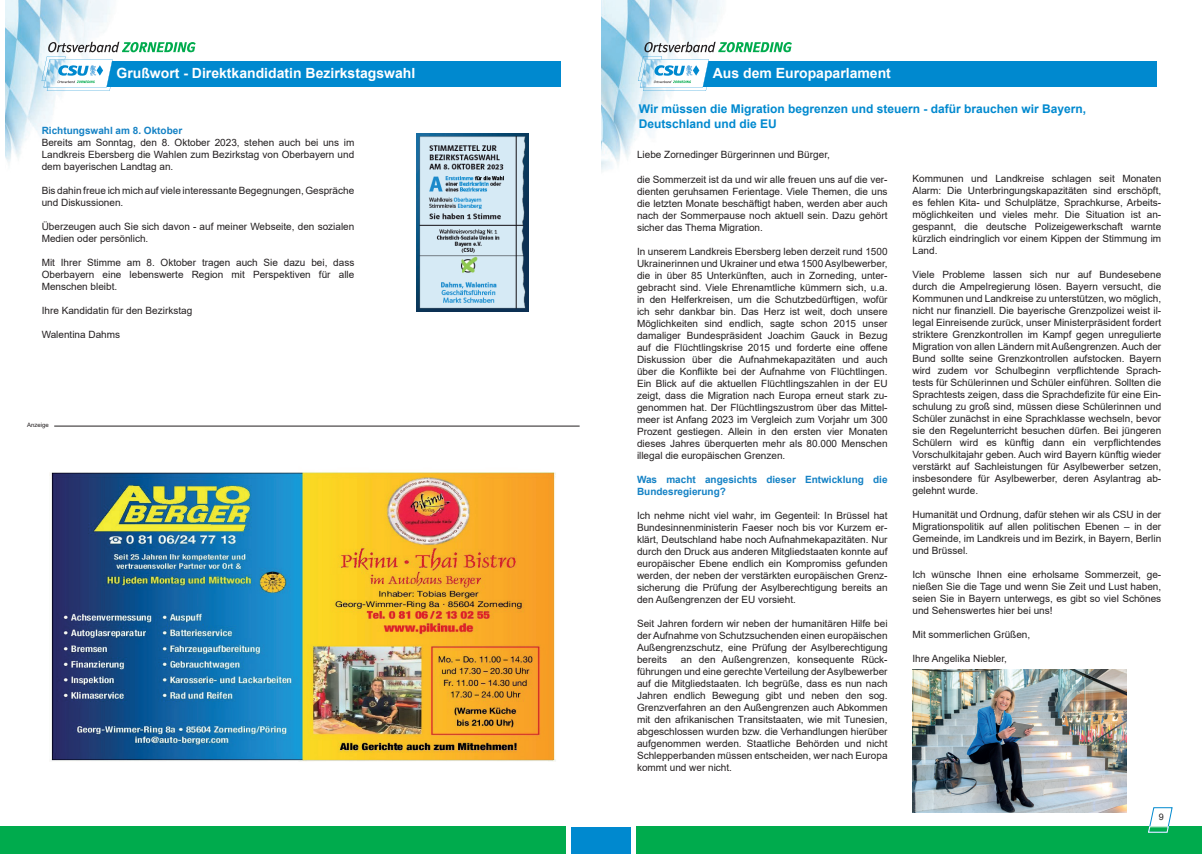
<style>
.page{position:relative;width:1202px;height:854px;background:#fff}
.page>*{position:absolute;margin:0;border:0;box-sizing:border-box;transform-origin:0 0}
.t1{font:700 14px "Arial";color:#fff}
.t2{font:700 12px/14.4px "Arial";color:#0089cf}
.t3{font:10px/12px "Arial";color:#231f20;text-align:justify}
.t4{font:700 10px/12px "Arial";color:#1582c5}
.t5{font:9px "Arial";color:#231f20}
.t6{font:6px "Arial";color:#231f20}
</style>
<div class="page">
<img style="left:6px;top:0;width:206px;height:164px">
<div style="left:0;top:826px;width:565px;height:27px;background:#00ab4d"></div>
<div style="left:572px;top:826px;width:36px;height:27px;background:#0089cf"></div>
<img style="left:601px;top:0;width:220px;height:172px">
<div style="left:656px;top:61px;width:501px;height:25px;background:#0089cf"></div>
<svg style="left:638px;top:42px;width:154px;height:49px"></svg>
<div style="left:60px;top:61px;width:501px;height:25px;background:#0089cf"></div>
<svg style="left:42px;top:42px;width:154px;height:49px"></svg>
<div style="left:637px;top:826px;width:565px;height:27px;background:#00ab4d"></div>
<div style="left:594px;top:826px;width:36px;height:27px;background:#0089cf"></div>
<svg style="left:1148px;top:807px;width:25px;height:25px"></svg>
<img style="left:417px;top:133px;width:111px;height:178px">
<img style="left:49px;top:472px;width:507px;height:289px">
<hr style="left:54px;top:425px;width:526px;height:1px;background:#231f20">
<img style="left:912px;top:669px;width:215px;height:143px">
<h1 class="t1" style="left:117px;top:63px;width:300px">Grußwort - Direktkandidatin Bezirkstagswahl</h1>
<h1 class="t1" style="left:713px;top:63px;width:180px">Aus dem Europaparlament</h1>
<p class="t4" style="left:42px;top:125px;width:142px">Richtungswahl am 8. Oktober</p>
<p class="t3" style="left:42px;top:137px;width:314px">Bereits am Sonntag, den 8. Oktober 2023, stehen auch bei uns im Landkreis Ebersberg die Wahlen zum Bezirkstag von Oberbayern und dem bayerischen Landtag an.</p>
<p class="t3" style="left:42px;top:185px;width:314px">Bis dahin freue ich mich auf viele interessante Begegnungen, Gespräche und Diskussionen.</p>
<p class="t3" style="left:42px;top:221px;width:314px">Überzeugen auch Sie sich davon - auf meiner Webseite, den sozialen<br>Medien oder persönlich.</p>
<p class="t3" style="left:42px;top:257px;width:314px">Mit Ihrer Stimme am 8. Oktober tragen auch Sie dazu bei, dass Oberbayern eine lebenswerte Region mit Perspektiven für alle Menschen bleibt.</p>
<p class="t3" style="left:42px;top:305px;width:152px">Ihre Kandidatin für den Bezirkstag</p>
<p class="t3" style="left:42px;top:329px;width:80px">Walentina Dahms</p>
<p class="t6" style="left:27px;top:420px;width:23px">Anzeige</p>
<p class="t2" style="left:639px;top:102px;width:449px">Wir müssen die Migration begrenzen und steuern - dafür brauchen wir Bayern,<br>Deutschland und die EU</p>
<p class="t3" style="left:637px;top:149px;width:194px">Liebe Zornedinger Bürgerinnen und Bürger,</p>
<p class="t3" style="left:637px;top:173px;width:252px">die Sommerzeit ist da und wir alle freuen uns auf die ver&shy;dienten geruhsamen Ferientage. Viele Themen, die uns die letzten Monate beschäftigt haben, werden aber auch nach der Sommerpause noch aktuell sein. Dazu gehört sicher das Thema Migration.</p>
<p class="t3" style="left:637px;top:245px;width:252px">In unserem Landkreis Ebersberg leben derzeit rund 1500<br>Ukrainerinnen und Ukrainer und etwa 1500 Asylbewerber, die in über 85 Unterkünften, auch in Zorneding, unter&shy;gebracht sind. Viele Ehrenamtliche kümmern sich, u.a. in den Helferkreisen, um die Schutzbedürftigen, wofür ich sehr dankbar bin. Das Herz ist weit, doch unsere Möglichkeiten sind endlich, sagte schon 2015 unser damaliger Bundespräsident Joachim Gauck in Bezug auf die Flüchtlingskrise 2015 und forderte eine offene Diskussion über die Aufnahmekapazitäten und auch über die Konflikte bei der Aufnahme von Flüchtlingen.<br>Ein Blick auf die aktuellen Flüchtlingszahlen in der EU zeigt, dass die Migration nach Europa erneut stark zu&shy;genommen hat. Der Flüchtlingszustrom über das Mittel&shy;meer ist Anfang 2023 im Vergleich zum Vorjahr um 300<br>Prozent gestiegen. Allein in den ersten vier Monaten dieses Jahres überquerten mehr als 80.000 Menschen illegal die europäischen Grenzen.</p>
<p class="t4" style="left:637px;top:473px;width:252px">Was macht angesichts dieser Entwicklung die<br>Bundesregierung?</p>
<p class="t3" style="left:637px;top:509px;width:252px">Ich nehme nicht viel wahr, im Gegenteil: In Brüssel hat Bundesinnenministerin Faeser noch bis vor Kurzem er&shy;klärt, Deutschland habe noch Aufnahmekapazitäten. Nur durch den Druck aus anderen Mitgliedstaaten konnte auf europäischer Ebene endlich ein Kompromiss gefunden werden, der neben der verstärkten europäischen Grenz&shy;sicherung die Prüfung der Asylberechtigung bereits an den Außengrenzen der EU vorsieht.</p>
<p class="t3" style="left:637px;top:617px;width:252px">Seit Jahren fordern wir neben der humanitären Hilfe bei der Aufnahme von Schutzsuchenden einen europäischen Außengrenzschutz, eine Prüfung der Asylberechtigung bereits</p>
<p class="t3" style="left:637px;top:653px;width:252px;text-indent:44px">an den Außengrenzen, konsequente Rück&shy;führungen und eine gerechte Verteilung der Asylbewerber auf die Mitgliedstaaten. Ich begrüße, dass es nun nach Jahren endlich Bewegung gibt und neben den sog.<br>Grenzverfahren an den Außengrenzen auch Abkommen mit den afrikanischen Transitstaaten, wie mit Tunesien, abgeschlossen wurden bzw. die Verhandlungen hierüber aufgenommen werden. Staatliche Behörden und nicht Schlepperbanden müssen entscheiden, wer nach Europa kommt und wer nicht.</p>
<p class="t3" style="left:912px;top:172px;width:250px">Kommunen und Landkreise schlagen seit Monaten Alarm: Die Unterbringungskapazitäten sind erschöpft, es fehlen Kita- und Schulplätze, Sprachkurse, Arbeits&shy;möglichkeiten und vieles mehr. Die Situation ist an&shy;gespannt, die deutsche Polizeigewerkschaft warnte kürzlich eindringlich vor einem Kippen der Stimmung im Land.</p>
<p class="t3" style="left:912px;top:268px;width:250px">Viele Probleme lassen sich nur auf Bundesebene durch die Ampelregierung lösen. Bayern versucht, die Kommunen und Landkreise zu unterstützen, wo möglich, nicht nur finanziell. Die bayerische Grenzpolizei weist il&shy;legal Einreisende zurück, unser Ministerpräsident fordert striktere Grenzkontrollen im Kampf gegen unregulierte Migration von allen Ländern mit Außengrenzen. Auch der Bund sollte seine Grenzkontrollen aufstocken. Bayern wird zudem vor Schulbeginn verpflichtende Sprach&shy;tests für Schülerinnen und Schüler einführen. Sollten die Sprachtests zeigen, dass die Sprachdefizite für eine Ein&shy;schulung zu groß sind, müssen diese Schülerinnen und Schüler zunächst in eine Sprachklasse wechseln, bevor sie den Regelunterricht besuchen dürfen. Bei jüngeren Schülern wird es künftig dann ein verpflichtendes Vorschulkitajahr geben. Auch wird Bayern künftig wieder verstärkt auf Sachleistungen für Asylbewerber setzen, insbesondere für Asylbewerber, deren Asylantrag ab&shy;gelehnt wurde.</p>
<p class="t3" style="left:912px;top:508px;width:250px">Humanität und Ordnung, dafür stehen wir als CSU in der Migrationspolitik auf allen politischen Ebenen – in der Gemeinde, im Landkreis und im Bezirk, in Bayern, Berlin und Brüssel.</p>
<p class="t3" style="left:912px;top:568px;width:250px">Ich wünsche Ihnen eine erholsame Sommerzeit, ge&shy;nießen Sie die Tage und wenn Sie Zeit und Lust haben, seien Sie in Bayern unterwegs, es gibt so viel Schönes und Sehenswertes hier bei uns!</p>
<p class="t3" style="left:912px;top:628px;width:119px">Mit sommerlichen Grüßen,</p>
<p class="t3" style="left:912px;top:652px;width:96px">Ihre Angelika Niebler,</p>
<p class="t5" style="left:1159px;top:810px;width:7px">9</p>
</div>
